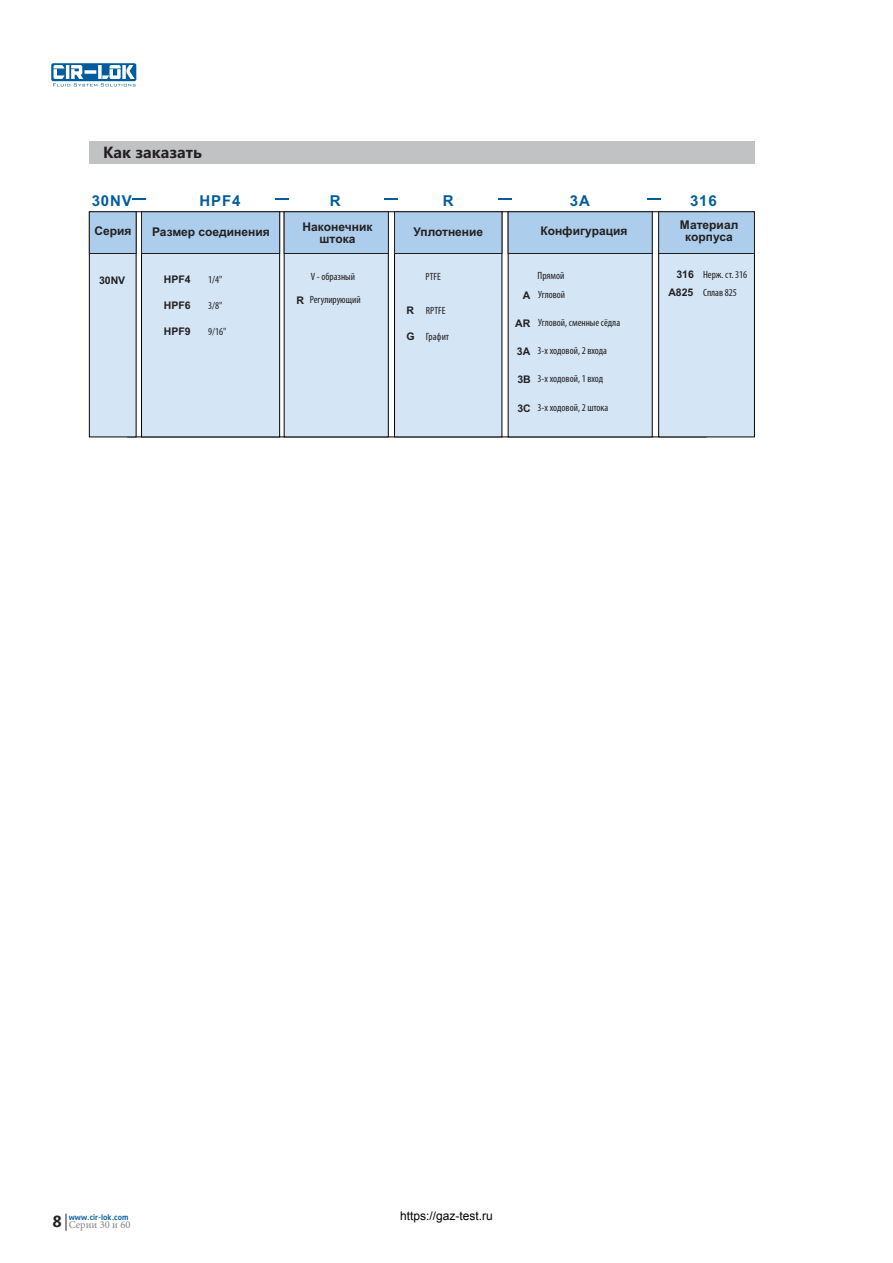
<style>
.page{position:relative;width:893px;height:1263px;background:#fff}
.page>*{position:absolute;margin:0;border:0;box-sizing:border-box;transform-origin:0 0}
.t1{font:700 15px "Arial";letter-spacing:.055em;color:#005d9c}
.t2{font:700 15px "Microsoft Ya Hei";color:#231f20}
.t3{font:700 12px/12px "Arial";color:#231f20;text-align:center}
.t4{font:12px "Arial";color:#000}
.t5{font:condensed 10.5px/23px "Myriad Pro";color:#231f20}
.t6{font:700 10.5px "Arial";color:#231f20}
.t7{font:10.5px "Minion Pro";color:#808285}
.t8{font:9px "Li Hei Pro";color:#005d9c}
.s1{font-family:"Arial";font-weight:700;font-stretch:normal}
</style>
<div class="page">
<div style="left:51px;top:63px;width:85px;height:18px;background:#005d9c;border-radius:2px"></div>
<svg style="left:53px;top:65px;width:82px;height:21px"></svg>
<svg style="left:66px;top:1214px;width:1px;height:17px"></svg>
<svg style="left:132px;top:199px;width:14px;height:1px"></svg>
<svg style="left:275px;top:199px;width:13px;height:1px"></svg>
<svg style="left:384px;top:199px;width:14px;height:1px"></svg>
<svg style="left:498px;top:199px;width:14px;height:1px"></svg>
<hr style="left:127px;top:211px;width:579px;height:1px;background:#030400">
<hr style="left:127px;top:437px;width:579px;height:1px;background:#030400">
<div style="left:141px;top:212px;width:139px;height:225px;background:#d4e5f5;border:1px solid #030400"></div>
<div style="left:284px;top:212px;width:104px;height:225px;background:#d4e5f5"></div>
<div style="left:89px;top:212px;width:47px;height:225px;background:#d4e5f5;border:1px solid #030400"></div>
<div style="left:508px;top:212px;width:144px;height:225px;background:#d4e5f5"></div>
<div style="left:394px;top:212px;width:108px;height:225px;background:#d4e5f5;border:1px solid #030400"></div>
<div style="left:658px;top:212px;width:97px;height:225px;background:#d4e5f5;border:1px solid #030400"></div>
<svg style="left:647px;top:199px;width:13px;height:1px"></svg>
<div style="left:90px;top:142px;width:665px;height:22px;background:#c1c2c4"></div>
<div style="left:89px;top:211px;width:48px;height:43px;background:#accdeb;border:1px solid #231f20"></div>
<div style="left:141px;top:211px;width:139px;height:43px;background:#accdeb;border:1px solid #231f20"></div>
<div style="left:284px;top:211px;width:105px;height:43px;background:#accdeb;border:1px solid #231f20"></div>
<div style="left:394px;top:211px;width:108px;height:43px;background:#accdeb;border:1px solid #231f20"></div>
<div style="left:508px;top:211px;width:145px;height:43px;background:#accdeb;border:1px solid #231f20"></div>
<div style="left:658px;top:211px;width:97px;height:43px;background:#accdeb;border:1px solid #231f20"></div>
<h1 class="t2" style="left:103px;top:146px;width:101px">Как заказать</h1>
<h1 class="t1" style="left:92px;top:195px;width:42px">30NV</h1>
<h1 class="t1" style="left:199px;top:195px;width:42px">HPF4</h1>
<h1 class="t1" style="left:330px;top:195px;width:12px">R</h1>
<h1 class="t1" style="left:443px;top:195px;width:12px">R</h1>
<h1 class="t1" style="left:570px;top:195px;width:22px">3A</h1>
<h1 class="t1" style="left:690px;top:195px;width:28px">316</h1>
<p class="t3" style="left:94px;top:226px;width:39px">Серия</p>
<p class="t3" style="left:152px;top:227px;width:119px">Размер соединения</p>
<p class="t3" style="left:303px;top:221px;width:71px">Наконечник штока</p>
<p class="t3" style="left:413px;top:227px;width:71px">Уплотнение</p>
<p class="t3" style="left:540px;top:226px;width:89px">Конфигурация</p>
<p class="t3" style="left:680px;top:220px;width:60px">Материал корпуса</p>
<p class="t6" style="left:99px;top:276px;width:28px">30NV</p>
<p class="t6" style="left:164px;top:275px;width:28px">HPF4</p>
<p class="t6" style="left:164px;top:301px;width:28px">HPF6</p>
<p class="t6" style="left:164px;top:327px;width:28px">HPF9</p>
<p class="t5" style="left:208px;top:269px;width:16px">1/4"</p>
<p class="t5" style="left:208px;top:295px;width:16px">3/8"</p>
<p class="t5" style="left:208px;top:321px;width:20px">9/16"</p>
<p class="t5" style="left:310px;top:266px;width:52px">V - образный<br>Регулирующий</p>
<p class="t5" style="left:426px;top:266px;width:17px">PTFE</p>
<p class="t5" style="left:426px;top:299px;width:21px">RPTFE</p>
<p class="t5" style="left:407px;top:326px;width:44px"><span class="s1">G</span> Графит</p>
<p class="t6" style="left:296px;top:297px;width:9px">R</p>
<p class="t6" style="left:407px;top:306px;width:9px">R</p>
<p class="t5" style="left:538px;top:268px;width:29px;line-height:18.6px">Прямой<br>Угловой</p>
<p class="t6" style="left:523px;top:292px;width:9px">A</p>
<p class="t5" style="left:538px;top:312px;width:84px">Угловой, сменные сёдла</p>
<p class="t6" style="left:515px;top:320px;width:17px">AR</p>
<p class="t5" style="left:538px;top:340px;width:71px">3-х ходовой, 2 входа</p>
<p class="t5" style="left:538px;top:368px;width:67px">3-х ходовой, 1 вход</p>
<p class="t5" style="left:538px;top:396px;width:72px">3-х ходовой, 2 штока</p>
<p class="t6" style="left:517px;top:348px;width:15px">3A</p>
<p class="t6" style="left:517px;top:376px;width:15px">3B</p>
<p class="t6" style="left:517px;top:404px;width:15px">3C</p>
<p class="t5" style="left:668px;top:267px;width:80px;line-height:18px;text-indent:8px"><span class="s1">316</span> Нерж. ст. 316<br><span class="s1">A825</span> Сплав 825</p>
<p class="t8" style="left:69px;top:1212px;width:61px">www.cir-lok.com</p>
<h1 class="t2" style="left:53px;top:1211px;width:11px">8</h1>
<p class="t7" style="left:69px;top:1218px;width:63px">Серии 30 и 60</p>
<p class="t4" style="left:400px;top:1207px;width:94px">https://gaz-test.ru</p>
</div>
